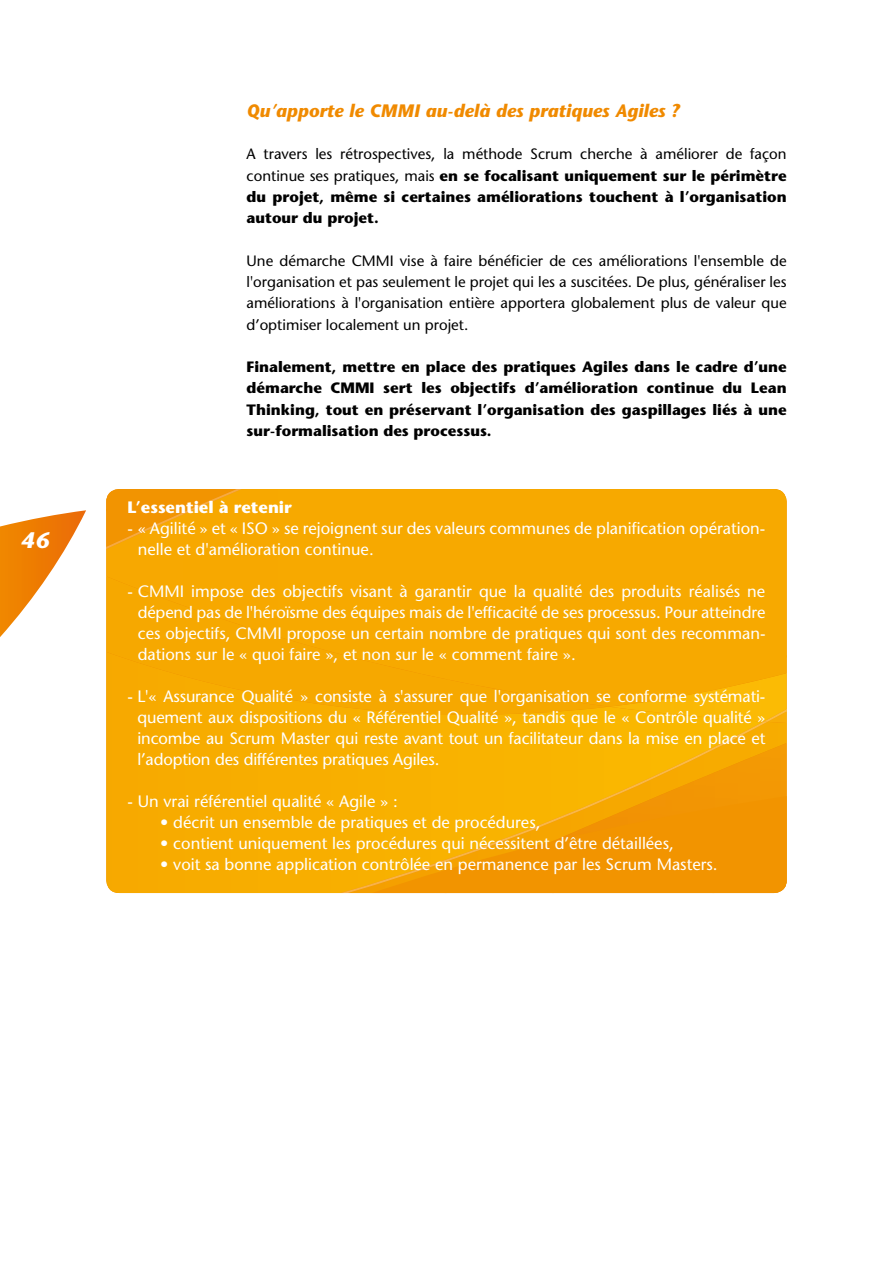
<style>
.page{position:relative;width:893px;height:1263px;background:#fff}
.page>*{position:absolute;margin:0;border:0;box-sizing:border-box;transform-origin:0 0}
.t1{font:italic 700 22.5px "Stone Sans";color:#fff}
.t2{font:italic 700 18px "Stone Sans";color:#f08a00}
.t3{font:16.5px/21px "Stone Sans";color:#fff;text-align:justify}
.t4{font:700 16.5px "Stone Sans";color:#fff}
.t5{font:700 15px/21.3px "Stone Sans";color:#000;text-align:justify}
.t6{font:15px/21.3px "Stone Sans";color:#000;text-align:justify}
.s1{font-weight:400}
</style>
<div class="page">
<svg style="left:0;top:510px;width:86px;height:127px"></svg>
<img style="left:767px;top:722px;width:20px;height:1px">
<div style="left:106px;top:715px;width:503px;height:39px;background:#f7ad00"></div>
<div style="left:609px;top:690px;width:178px;height:32px;background:#fbba05"></div>
<div style="left:106px;top:605px;width:503px;height:110px;background:#f6a800"></div>
<div style="left:714px;top:604px;width:73px;height:51px;background:#f7a900"></div>
<div style="left:553px;top:604px;width:161px;height:103px;background:#f7a900"></div>
<div style="left:447px;top:604px;width:108px;height:95px;background:#f7a900"></div>
<div style="left:287px;top:604px;width:162px;height:53px;background:#f7a900"></div>
<div style="left:181px;top:604px;width:108px;height:36px;background:#f7a800"></div>
<div style="left:345px;top:655px;width:104px;height:25px;background:#f6a800"></div>
<img style="left:712px;top:655px;width:75px;height:35px">
<div style="left:341px;top:722px;width:426px;height:32px;background:#f9b400"></div>
<img style="left:764px;top:709px;width:23px;height:13px">
<div style="left:106px;top:489px;width:681px;height:115px;background:#f7a900"></div>
<img style="left:106px;top:489px;width:136px;height:60px">
<svg style="left:106px;top:754px;width:681px;height:139px;background:#f6a601"></svg>
<img style="left:106px;top:489px;width:33px;height:11px">
<h1 class="t1" style="left:21px;top:527px;width:30px">46</h1>
<p class="t2" style="left:247px;top:100px;width:434px">Qu’apporte le CMMI au-delà des pratiques Agiles ?</p>
<p class="t5" style="left:247px;top:144px;width:542px"><span class="s1">A travers les rétrospectives, la méthode Scrum cherche à améliorer de façon continue ses pratiques, mais</span> en se focalisant uniquement sur le périmètre du projet, même si certaines améliorations touchent à l’organisation autour du projet.</p>
<p class="t6" style="left:247px;top:250px;width:541px">Une démarche CMMI vise à faire bénéficier de ces améliorations l'ensemble de l'organisation et pas seulement le projet qui les a suscitées. De plus, généraliser les améliorations à l'organisation entière apportera globalement plus de valeur que d’optimiser localement un projet.</p>
<p class="t5" style="left:247px;top:356px;width:542px">Finalement, mettre en place des pratiques Agiles dans le cadre d’une démarche CMMI sert les objectifs d’amélioration continue du Lean Thinking, tout en préservant l’organisation des gaspillages liés à une sur-formalisation des processus.</p>
<p class="t4" style="left:128px;top:497px;width:166px">L’essentiel à retenir</p>
<p class="t3" style="left:138px;top:518px;width:629px;text-indent:-10px">- « Agilité » et « ISO » se rejoignent sur des valeurs communes de planification opération&shy;nelle et d'amélioration continue.</p>
<p class="t3" style="left:138px;top:581px;width:629px;text-indent:-10px">- CMMI impose des objectifs visant à garantir que la qualité des produits réalisés ne dépend pas de l'héroïsme des équipes mais de l'efficacité de ses processus. Pour atteindre ces objectifs, CMMI propose un certain nombre de pratiques qui sont des recomman&shy;dations sur le « quoi faire », et non sur le « comment faire ».</p>
<p class="t3" style="left:137px;top:686px;width:629px;text-indent:-10px">- L'« Assurance Qualité » consiste à s'assurer que l'organisation se conforme systémati&shy;quement aux dispositions du « Référentiel Qualité », tandis que le « Contrôle qualité » incombe au Scrum Master qui reste avant tout un facilitateur dans la mise en place et l’adoption des différentes pratiques Agiles.</p>
<p class="t3" style="left:128px;top:791px;width:272px">- Un vrai référentiel qualité « Agile » :</p>
<p class="t3" style="left:160px;top:812px;width:382px">• décrit un ensemble de pratiques et de procédures,</p>
<p class="t3" style="left:160px;top:833px;width:515px">• contient uniquement les procédures qui nécessitent d’être détaillées,</p>
<p class="t3" style="left:160px;top:854px;width:559px">• voit sa bonne application contrôlée en permanence par les Scrum Masters.</p>
</div>
